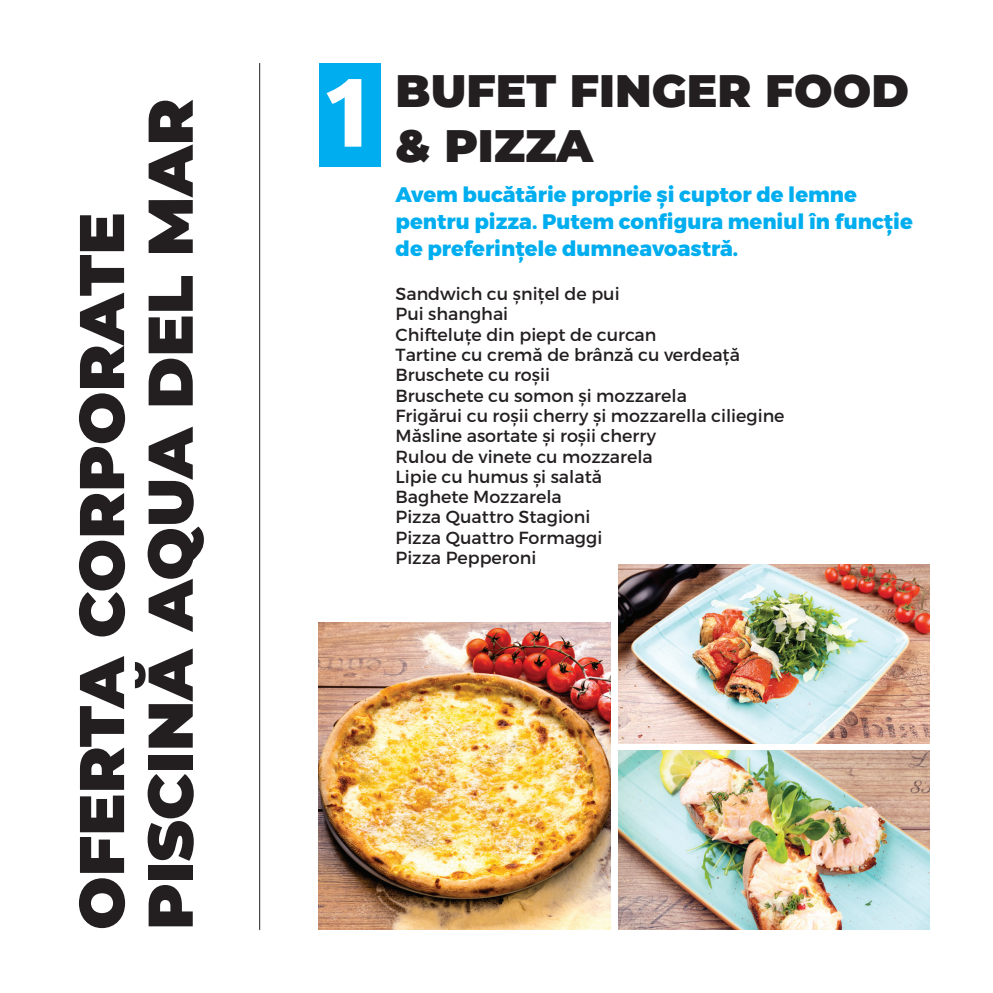
<style>
.page{position:relative;width:993px;height:993px;background:#fff}
.page>*{position:absolute;margin:0;border:0;box-sizing:border-box;transform-origin:0 0}
.t1{font:700 105.52px "Amaranth";color:#fff}
.t2{font:900 63px/68.6px "Montserrat";color:#231f20}
.t3{font:900 45.5px "Montserrat";color:#231f20}
.t4{font:800 21px/27.3px "Montserrat";color:#00aeef}
.t5{font:17.5px/20.3px "Montserrat";color:#231f20}
</style>
<div class="page">
<div style="left:318px;top:63px;width:62px;height:103px;background:#00aeef"></div>
<hr style="left:259px;top:63px;width:1px;height:866px;background:#231f20">
<img style="left:318px;top:622px;width:292px;height:307px">
<img style="left:618px;top:564px;width:311px;height:179px">
<img style="left:618px;top:750px;width:311px;height:179px">
<h2 class="t2" style="left:66px;top:929px;width:832px;rotate:-90deg">OFERTA CORPORATE<br>PISCINĂ AQUA DEL MAR</h2>
<h1 class="t1" style="left:326px;top:48px;width:46px">1</h1>
<h3 class="t3" style="left:395px;top:65px;width:514px">BUFET FINGER FOOD</h3>
<h3 class="t3" style="left:395px;top:120px;width:199px">&amp; PIZZA</h3>
<p class="t4" style="left:395px;top:183px;width:518px">Avem bucătărie proprie și cuptor de lemne pentru pizza. Putem configura meniul în funcție de preferințele dumneavoastră.</p>
<p class="t5" style="left:395px;top:285px;width:390px">Sandwich cu șnițel de pui<br>Pui shanghai<br>Chifteluțe din piept de curcan<br>Tartine cu cremă de brânză cu verdeață<br>Bruschete cu roșii<br>Bruschete cu somon și mozzarela<br>Frigărui cu roșii cherry și mozzarella ciliegine<br>Măsline asortate și roșii cherry<br>Rulou de vinete cu mozzarela<br>Lipie cu humus și salată<br>Baghete Mozzarela<br>Pizza Quattro Stagioni<br>Pizza Quattro Formaggi<br>Pizza Pepperoni</p>
</div>
